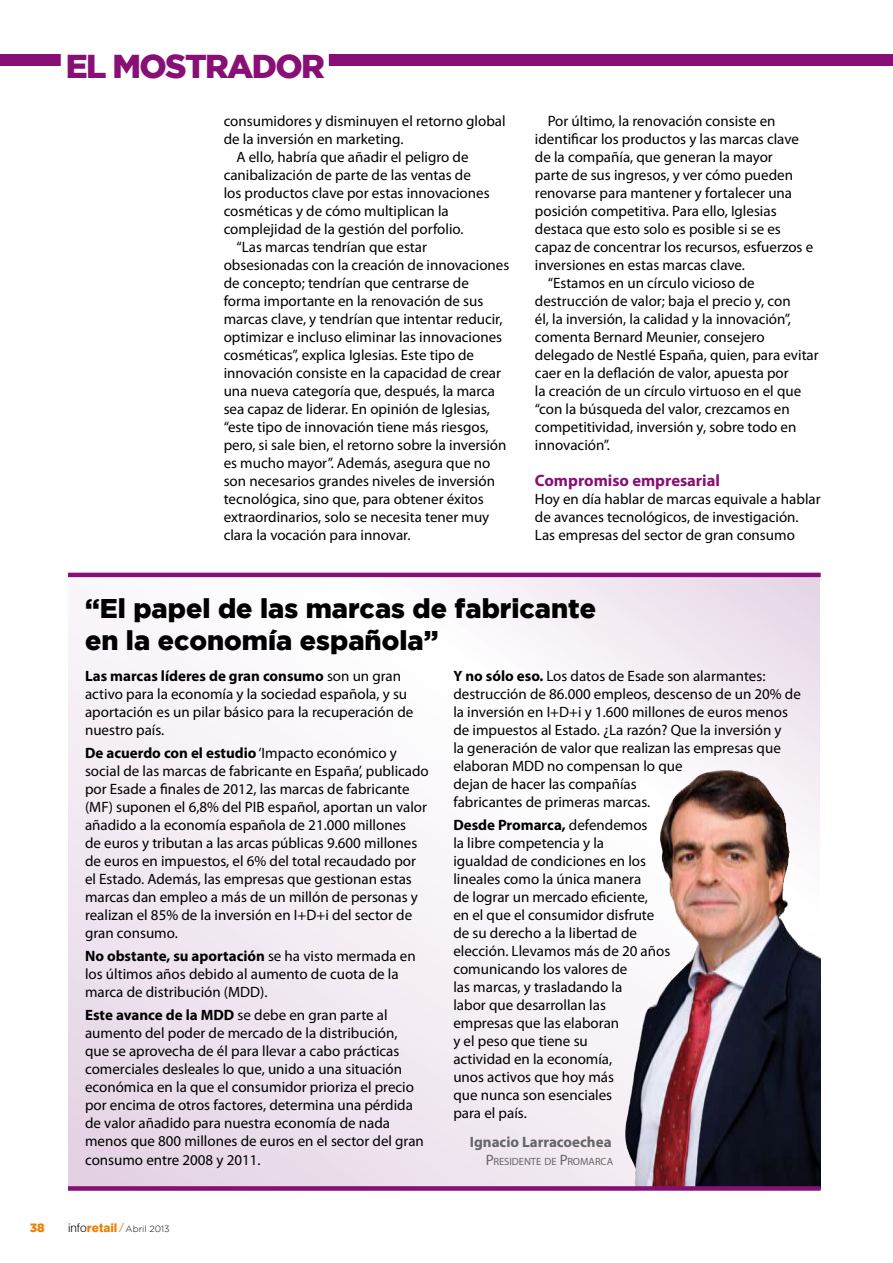
<style>
.page{position:relative;width:893px;height:1263px;background:#fff}
.page>*{position:absolute;margin:0;border:0;box-sizing:border-box;transform-origin:0 0}
.t1{font:900 33px "Gotham";letter-spacing:-.05em;color:#880f75}
.t2{font:900 27px/31.5px "Gotham";color:#000}
.t3{font:700 16.5px "Myriad Pro";color:#880f75}
.t4{font:15px/18px "Myriad Pro";color:#000}
.t5{font:700 15px "Myriad Pro";color:#646567}
.t6{font:900 12px "Gotham";color:#ee7f00}
.t7{font:10.5px "Myriad Pro";color:#646567}
.t8{font:300 9px "Gotham";color:#000}
.s1{font-weight:700}
.s2{font-size:15px}
.s3{font-family:"Swiss 721 BT";font-size:12px}
.s4{font-family:"Swiss 721 BT";font-weight:800;font-size:12px;color:#ee7f00}
.s5{font-family:"News Gothic";font-weight:400;font-size:12px;color:#ee7f00}
</style>
<div class="page">
<div style="left:329px;top:54px;width:564px;height:12px;background:#880f75"></div>
<div style="left:0;top:54px;width:61px;height:12px;background:#880f75"></div>
<svg style="left:69px;top:577px;width:751px;height:609px"></svg>
<hr style="left:68px;top:573px;width:753px;height:4px;background:#880f75">
<img style="left:623px;top:770px;width:198px;height:416px">
<div style="left:68px;top:1186px;width:753px;height:5px;background:#880f75"></div>
<p class="t1" style="left:66px;top:47px;width:261px">EL MOSTRADOR</p>
<p class="t4" style="left:224px;top:112px;width:283px">consumidores y disminuyen el retorno global</p>
<p class="t4" style="left:224px;top:130px;width:181px">de la inversión en marketing.</p>
<p class="t4" style="left:236px;top:148px;width:234px">A ello, habría que añadir el peligro de</p>
<p class="t4" style="left:224px;top:166px;width:249px">canibalización de parte de las ventas de</p>
<p class="t4" style="left:224px;top:184px;width:267px">los productos clave por estas innovaciones</p>
<p class="t4" style="left:224px;top:202px;width:227px">cosméticas y de cómo multiplican la</p>
<p class="t4" style="left:224px;top:220px;width:241px">complejidad de la gestión del porfolio.</p>
<p class="t4" style="left:236px;top:238px;width:192px">“Las marcas tendrían que estar</p>
<p class="t4" style="left:224px;top:256px;width:287px">obsesionadas con la creación de innovaciones</p>
<p class="t4" style="left:224px;top:274px;width:247px">de concepto; tendrían que centrarse de</p>
<p class="t4" style="left:224px;top:292px;width:261px">forma importante en la renovación de sus</p>
<p class="t4" style="left:224px;top:310px;width:280px">marcas clave, y tendrían que intentar reducir,</p>
<p class="t4" style="left:224px;top:328px;width:280px">optimizar e incluso eliminar las innovaciones</p>
<p class="t4" style="left:224px;top:346px;width:252px">cosméticas”, explica Iglesias. Este tipo de</p>
<p class="t4" style="left:224px;top:364px;width:279px">innovación consiste en la capacidad de crear</p>
<p class="t4" style="left:224px;top:382px;width:273px">una nueva categoría que, después, la marca</p>
<p class="t4" style="left:224px;top:400px;width:268px">sea capaz de liderar. En opinión de Iglesias,</p>
<p class="t4" style="left:224px;top:418px;width:266px">“este tipo de innovación tiene más riesgos,</p>
<p class="t4" style="left:224px;top:436px;width:284px">pero, si sale bien, el retorno sobre la inversión</p>
<p class="t4" style="left:224px;top:454px;width:268px">es mucho mayor”. Además, asegura que no</p>
<p class="t4" style="left:224px;top:472px;width:273px">son necesarios grandes niveles de inversión</p>
<p class="t4" style="left:224px;top:490px;width:262px">tecnológica, sino que, para obtener éxitos</p>
<p class="t4" style="left:224px;top:508px;width:267px">extraordinarios, solo se necesita tener muy</p>
<p class="t4" style="left:224px;top:526px;width:188px">clara la vocación para innovar.</p>
<p class="t4" style="left:548px;top:112px;width:229px">Por último, la renovación consiste en</p>
<p class="t4" style="left:535px;top:130px;width:266px">identificar los productos y las marcas clave</p>
<p class="t4" style="left:535px;top:148px;width:239px">de la compañía, que generan la mayor</p>
<p class="t4" style="left:535px;top:166px;width:260px">parte de sus ingresos, y ver cómo pueden</p>
<p class="t4" style="left:535px;top:184px;width:259px">renovarse para mantener y fortalecer una</p>
<p class="t4" style="left:535px;top:202px;width:243px">posición competitiva. Para ello, Iglesias</p>
<p class="t4" style="left:535px;top:220px;width:247px">destaca que esto solo es posible si se es</p>
<p class="t4" style="left:535px;top:238px;width:280px">capaz de concentrar los recursos, esfuerzos e</p>
<p class="t4" style="left:535px;top:256px;width:211px">inversiones en estas marcas clave.</p>
<p class="t4" style="left:548px;top:274px;width:208px">“Estamos en un círculo vicioso de</p>
<p class="t4" style="left:535px;top:292px;width:257px">destrucción de valor; baja el precio y, con</p>
<p class="t4" style="left:535px;top:310px;width:258px">él, la inversión, la calidad y la innovación”,</p>
<p class="t4" style="left:535px;top:328px;width:231px">comenta Bernard Meunier, consejero</p>
<p class="t4" style="left:535px;top:346px;width:285px">delegado de Nestlé España, quien, para evitar</p>
<p class="t4" style="left:535px;top:364px;width:255px">caer en la deflación de valor, apuesta por</p>
<p class="t4" style="left:535px;top:382px;width:268px">la creación de un círculo virtuoso en el que</p>
<p class="t4" style="left:535px;top:400px;width:256px">“con la búsqueda del valor, crezcamos en</p>
<p class="t4" style="left:535px;top:418px;width:263px">competitividad, inversión y, sobre todo en</p>
<p class="t4" style="left:535px;top:436px;width:77px">innovación”.</p>
<p class="t3" style="left:535px;top:470px;width:186px">Compromiso empresarial</p>
<p class="t4" style="left:535px;top:490px;width:287px">Hoy en día hablar de marcas equivale a hablar de avances tecnológicos, de investigación.<br>Las empresas del sector de gran consumo</p>
<p class="t2" style="left:85px;top:592px;width:513px">“El papel de las marcas de fabricante en la economía española”</p>
<p class="t4" style="left:85px;top:667px;width:330px"><span class="s1">Las marcas líderes de gran consumo</span> son un gran activo para la economía y la sociedad española, y su aportación es un pilar básico para la recuperación de nuestro país.</p>
<p class="t4" style="left:85px;top:744px;width:345px"><span class="s1">De acuerdo con el estudio</span> ‘Impacto económico y social de las marcas de fabricante en España’, publicado por Esade a finales de 2012, las marcas de fabricante (MF) suponen el 6,8% del PIB español, aportan un valor añadido a la economía española de 21.000 millones<br>de euros y tributan a las arcas públicas 9.600 millones de euros en impuestos, el 6% del total recaudado por el Estado. Además, las empresas que gestionan estas marcas dan empleo a más de un millón de personas y realizan el 85% de la inversión en I+D+i del sector de gran consumo.</p>
<p class="t4" style="left:85px;top:947px;width:332px"><span class="s1">No obstante, su aportación</span> se ha visto mermada en los últimos años debido al aumento de cuota de la marca de distribución (MDD).</p>
<p class="t4" style="left:85px;top:1006px;width:340px"><span class="s1">Este avance de la MDD</span> se debe en gran parte al aumento del poder de mercado de la distribución, que se aprovecha de él para llevar a cabo prácticas comerciales desleales lo que, unido a una situación económica en la que el consumidor prioriza el precio por encima de otros factores, determina una pérdida de valor añadido para nuestra economía de nada menos que 800 millones de euros en el sector del gran consumo entre 2008 y 2011.</p>
<p class="t4" style="left:453px;top:667px;width:349px"><span class="s1">Y no sólo eso.</span> Los datos de Esade son alarmantes: destrucción de 86.000 empleos, descenso de un 20% de la inversión en I+D+i y 1.600 millones de euros menos de impuestos al Estado. ¿La razón? Que la inversión y<br>la generación de valor que realizan las empresas que elaboran MDD no compensan lo que<br>dejan de hacer las compañías<br>fabricantes de primeras marcas.</p>
<p class="t4" style="left:453px;top:816px;width:218px"><span class="s1">Desde Promarca,</span> defendemos<br>la libre competencia y la<br>igualdad de condiciones en los lineales como la única manera<br>de lograr un mercado eficiente,<br>en el que el consumidor disfrute de su derecho a la libertad de elección. Llevamos más de 20 años comunicando los valores de<br>las marcas, y trasladando la<br>labor que desarrollan las<br>empresas que las elaboran<br>y el peso que tiene su<br>actividad en la economía,<br>unos activos que hoy más<br>que nunca son esenciales<br>para el país.</p>
<p class="t5" style="left:470px;top:1132px;width:143px">Ignacio Larracoechea</p>
<p class="t7" style="left:486px;top:1155px;width:129px"><span class="s2">P</span>residente de <span class="s2">P</span>romarca</p>
<p class="t6" style="left:30px;top:1221px;width:17px">38</p>
<p class="t8" style="left:68px;top:1224px;width:103px"><span class="s3">info</span><span class="s4">retail</span><span class="s5">/</span>Abril 2013</p>
</div>
